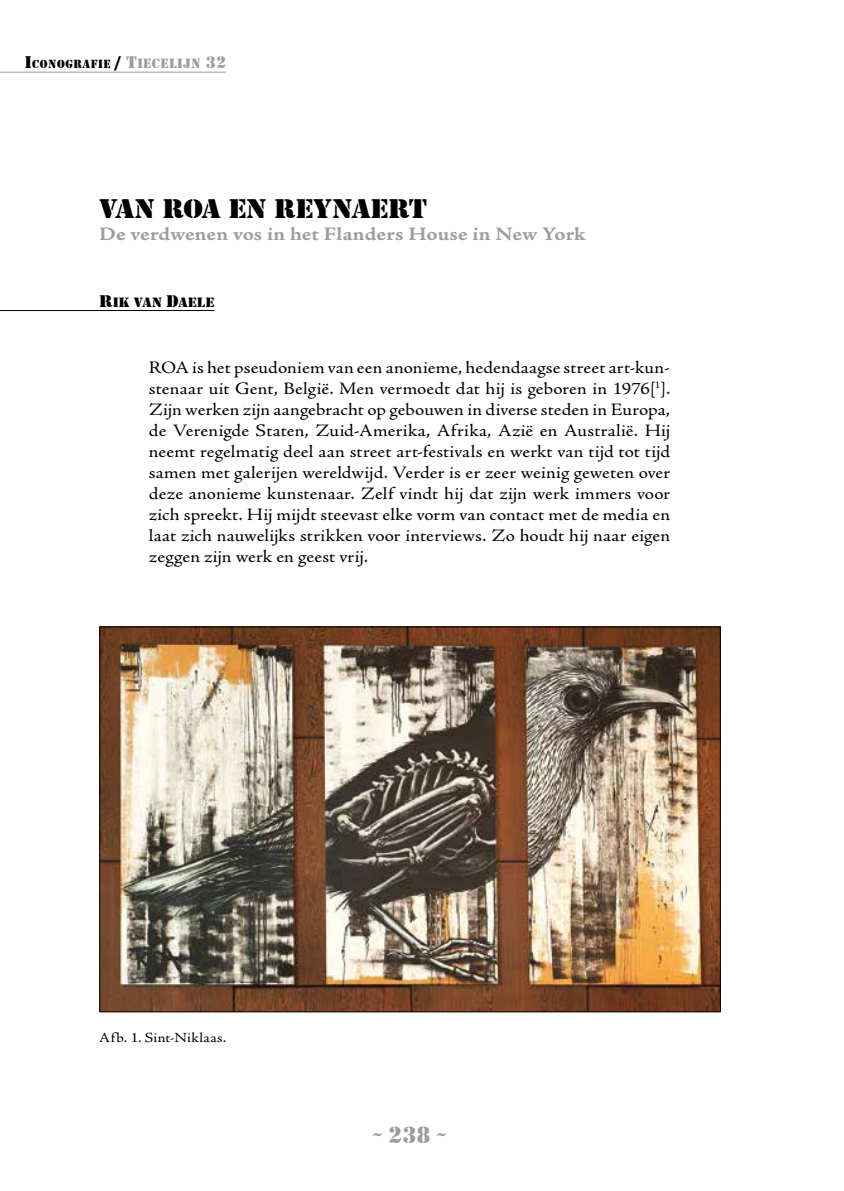
<style>
.page{position:relative;width:844px;height:1191px;background:#fff}
.page>*{position:absolute;margin:0;border:0;box-sizing:border-box;transform-origin:0 0}
.t1{font:28px "Stencil";letter-spacing:-.015em;color:#000;scale:1.1 1}
.t2{font:24.5px "Stencil";color:#9d9d9c}
.t3{font:18.9px "Adobe Jenson Pro Bold Capt";letter-spacing:-.01em;color:#9d9d9c;scale:1.1 1}
.t4{font:17.5px/21px "Adobe Jenson Pro";letter-spacing:.015em;color:#000;text-align:justify;scale:1.1 1}
.t5{font:14px "Adobe Jenson Pro";letter-spacing:.03em;color:#000;scale:1.1 1}
.t6{font:14px "Stencil";letter-spacing:.01em;color:#000;scale:1.1 1}
.t7{font:12.25px "Stencil";letter-spacing:.045em;color:#000}
.s1{font-size:17.5px}
.s2{font-size:17.5px;color:#9d9d9c}
.s3{font-size:14px;color:#9d9d9c}
</style>
<div class="page">
<hr style="left:0;top:310px;width:214px;height:1px;background:#000">
<hr style="left:0;top:72px;width:226px;height:1px;background:#9d9d9c">
<img style="left:101px;top:628px;width:617px;height:382px">
<p class="t7" style="left:25px;top:57px;width:203px"><span class="s1">I</span>CONOGRAFIE <span class="s1">/</span> <span class="s2">T</span><span class="s3">IECELIJN</span> <span class="s2">32</span></p>
<h1 class="t1" style="left:99px;top:192px;width:299px">VAN ROA EN REYNAERT</h1>
<p class="t3" style="left:99px;top:223px;width:443px">De verdwenen vos in het Flanders House in New York</p>
<p class="t6" style="left:99px;top:294px;width:106px"><span class="s1">R</span>IK VAN <span class="s1">D</span>AELE</p>
<p class="t4" style="left:149px;top:357px;width:475px">ROA is het pseudoniem van een anonieme, hedendaagse street art-kun&shy;stenaar uit Gent, België. Men vermoedt dat hij is geboren in 1976[<sup>1</sup>].<br>Zijn werken zijn aangebracht op gebouwen in diverse steden in Europa, de Verenigde Staten, Zuid-Amerika, Afrika, Azië en Australië. Hij neemt regelmatig deel aan street art-festivals en werkt van tijd tot tijd samen met galerijen wereldwijd. Verder is er zeer weinig geweten over deze anonieme kunstenaar. Zelf vindt hij dat zijn werk immers voor zich spreekt. Hij mijdt steevast elke vorm van contact met de media en laat zich nauwelijks strikken voor interviews. Zo houdt hij naar eigen zeggen zijn werk en geest vrij.</p>
<p class="t5" style="left:99px;top:1029px;width:117px">Afb. 1. Sint-Niklaas.</p>
<h2 class="t2" style="left:373px;top:1120px;width:75px">~ 238 ~</h2>
</div>
